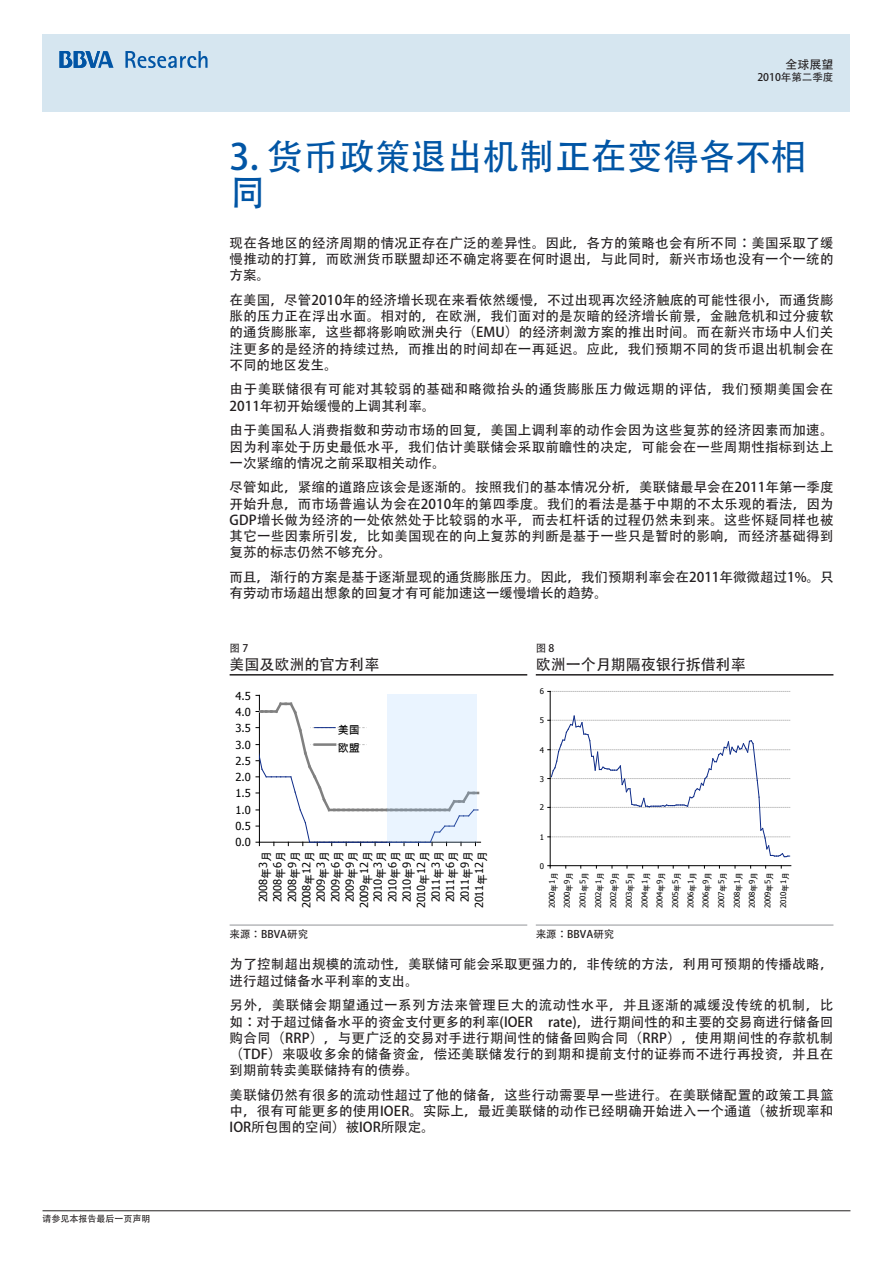
<style>
.page{position:relative;width:893px;height:1263px;background:#fff}
.page>*{position:absolute;margin:0;border:0;box-sizing:border-box;transform-origin:0 0}
.Titulo_Capitulo{font:36px/36px "Adobe Heiti Std";color:#0155a5}
.Tablas_-_2_titular_O{font:15px "Adobe Heiti Std";color:#231f20}
.C__de_Texto{font:13.5px/16.2px "Adobe Heiti Std";letter-spacing:.015em;color:#231f20;text-align:justify}
.C__de_Texto-2{font:13.5px/16.2px "Adobe Heiti Std";letter-spacing:.04em;color:#231f20}
.t1{font:12px "Adobe Heiti Std";color:#231f20}
.t2{font:11.1px/14.4px "Tahoma";letter-spacing:-.01em;color:#000;text-align:center}
.t3{font:11.1px/17.9px "Arial Unicode MS";color:#000}
.Tablas_-_5_fuente_OK{font:10.5px "Adobe Heiti Std";color:#231f20}
.Tablas_-_1__Indicado{font:10.5px "Adobe Heiti Std";color:#231f20}
.t4{font:9px "Adobe Heiti Std";color:#231f20}
.t5{font:7.8px/15.5px "Tahoma";letter-spacing:-.01em;color:#000;text-align:justify}
.s1{font-family:"Arial Unicode MS"}
</style>
<div class="page">
<div style="left:43px;top:34px;width:807px;height:77px;background:#d6e6f0"></div>
<svg style="left:125px;top:51px;width:83px;height:17px"></svg>
<svg style="left:60px;top:51px;width:54px;height:17px"></svg>
<hr style="left:43px;top:1210px;width:807px;height:1px;background:#231f20">
<hr style="left:230px;top:674px;width:297px;height:1px;background:#231f20">
<hr style="left:536px;top:674px;width:297px;height:1px;background:#231f20">
<hr style="left:259px;top:842px;width:222px;height:1px;background:#000">
<svg style="left:256px;top:695px;width:222px;height:150px"></svg>
<hr style="left:315px;top:743px;width:20px;height:3px;background:#808080">
<div style="left:387px;top:694px;width:90px;height:149px;background:#eaf4ff"></div>
<hr style="left:550px;top:691px;width:1px;height:175px;background:#000">
<svg style="left:548px;top:691px;width:243px;height:1px"></svg>
<hr style="left:550px;top:865px;width:241px;height:1px;background:#000">
<svg style="left:548px;top:715px;width:243px;height:142px"></svg>
<hr style="left:230px;top:925px;width:297px;height:1px;background:#939598">
<hr style="left:536px;top:925px;width:297px;height:1px;background:#939598">
<p class="t4" style="left:43px;top:1213px;width:109px">请参见本报告最后一页声明</p>
<p class="t1" style="left:785px;top:57px;width:50px">全球展望</p>
<p class="Tablas_-_5_fuente_OK" style="left:757px;top:71px;width:78px">2010年第二季度</p>
<p class="Titulo_Capitulo" style="left:230px;top:140px;width:579px">3. 货币政策退出机制正在变得各不相同</p>
<p class="C__de_Texto" style="left:230px;top:235px;width:605px">现在各地区的经济周期的情况正存在广泛的差异性。因此，各方的策略也会有所不同：美国采取了缓慢推动的打算，而欧洲货币联盟却还不确定将要在何时退出，与此同时，新兴市场也没有一个一统的方案。</p>
<p class="C__de_Texto" style="left:230px;top:292px;width:605px">在美国，尽管2010年的经济增长现在来看依然缓慢，不过出现再次经济触底的可能性很小，而通货膨胀的压力正在浮出水面。相对的，在欧洲，我们面对的是灰暗的经济增长前景，金融危机和过分疲软的通货膨胀率，这些都将影响欧洲央行（EMU）的经济刺激方案的推出时间。而在新兴市场中人们关注更多的是经济的持续过热，而推出的时间却在一再延迟。应此，我们预期不同的货币退出机制会在不同的地区发生。</p>
<p class="C__de_Texto-2" style="left:230px;top:382px;width:605px">由于美联储很有可能对其较弱的基础和略微抬头的通货膨胀压力做远期的评估，我们预期美国会在<br>2011年初开始缓慢的上调其利率。</p>
<p class="C__de_Texto" style="left:230px;top:423px;width:605px">由于美国私人消费指数和劳动市场的回复，美国上调利率的动作会因为这些复苏的经济因素而加速。因为利率处于历史最低水平，我们估计美联储会采取前瞻性的决定，可能会在一些周期性指标到达上一次紧缩的情况之前采取相关动作。</p>
<p class="C__de_Texto" style="left:230px;top:480px;width:605px">尽管如此，紧缩的道路应该会是逐渐的。按照我们的基本情况分析，美联储最早会在2011年第一季度开始升息，而市场普遍认为会在2010年的第四季度。我们的看法是基于中期的不太乐观的看法，因为GDP增长做为经济的一处依然处于比较弱的水平，而去杠杆话的过程仍然未到来。这些怀疑同样也被其它一些因素所引发，比如美国现在的向上复苏的判断是基于一些只是暂时的影响，而经济基础得到复苏的标志仍然不够充分。</p>
<p class="C__de_Texto" style="left:230px;top:569px;width:605px">而且，渐行的方案是基于逐渐显现的通货膨胀压力。因此，我们预期利率会在2011年微微超过1%。只有劳动市场超出想象的回复才有可能加速这一缓慢增长的趋势。</p>
<p class="Tablas_-_1__Indicado" style="left:230px;top:642px;width:20px">图 7</p>
<p class="Tablas_-_2_titular_O" style="left:230px;top:655px;width:151px">美国及欧洲的官方利率</p>
<p class="t2" style="left:236px;top:688px;width:17px">4.5</p>
<p class="t2" style="left:236px;top:704px;width:17px">4.0</p>
<p class="t2" style="left:236px;top:720px;width:17px">3.5</p>
<p class="t2" style="left:236px;top:737px;width:17px">3.0</p>
<p class="t2" style="left:236px;top:753px;width:17px">2.5</p>
<p class="t2" style="left:236px;top:769px;width:17px">2.0</p>
<p class="t2" style="left:236px;top:785px;width:17px">1.5</p>
<p class="t2" style="left:236px;top:802px;width:17px">1.0</p>
<p class="t2" style="left:236px;top:818px;width:17px">0.5</p>
<p class="t2" style="left:236px;top:835px;width:17px">0.0</p>
<p class="t3" style="left:338px;top:721px;width:24px">美国欧盟</p>
<p class="t2" style="left:255px;top:908px;width:59px;rotate:-90deg">2008<span class="s1">年</span>3<span class="s1">月<br></span>2008<span class="s1">年</span>6<span class="s1">月<br></span>2008<span class="s1">年</span>9<span class="s1">月<br></span>2008<span class="s1">年</span>12<span class="s1">月<br></span>2009<span class="s1">年</span>3<span class="s1">月<br></span>2009<span class="s1">年</span>6<span class="s1">月<br></span>2009<span class="s1">年</span>9<span class="s1">月<br></span>2009<span class="s1">年</span>12<span class="s1">月<br></span>2010<span class="s1">年</span>3<span class="s1">月<br></span>2010<span class="s1">年</span>6<span class="s1">月<br></span>2010<span class="s1">年</span>9<span class="s1">月<br></span>2010<span class="s1">年</span>12<span class="s1">月<br></span>2011<span class="s1">年</span>3<span class="s1">月<br></span>2011<span class="s1">年</span>6<span class="s1">月<br></span>2011<span class="s1">年</span>9<span class="s1">月<br></span>2011<span class="s1">年</span>12<span class="s1">月</span></p>
<p class="Tablas_-_1__Indicado" style="left:536px;top:642px;width:20px">图 8</p>
<p class="Tablas_-_2_titular_O" style="left:536px;top:655px;width:211px">欧洲一个月期隔夜银行拆借利率</p>
<p class="t5" style="left:540px;top:683px;width:6px">6</p>
<p class="t5" style="left:540px;top:712px;width:6px">5</p>
<p class="t5" style="left:540px;top:742px;width:6px">4</p>
<p class="t5" style="left:540px;top:771px;width:6px">3</p>
<p class="t5" style="left:540px;top:799px;width:6px">2</p>
<p class="t5" style="left:540px;top:829px;width:6px">1</p>
<p class="t5" style="left:540px;top:858px;width:6px">0</p>
<p class="t5" style="left:544px;top:908px;width:38px;rotate:-90deg">2000<span class="s1">年</span>1<span class="s1">月</span>2000<span class="s1">年</span>9<span class="s1">月</span>2001<span class="s1">年</span>5<span class="s1">月</span>2002<span class="s1">年</span>1<span class="s1">月</span>2002<span class="s1">年</span>9<span class="s1">月</span>2003<span class="s1">年</span>5<span class="s1">月</span>2004<span class="s1">年</span>1<span class="s1">月</span>2004<span class="s1">年</span>9<span class="s1">月</span>2005<span class="s1">年</span>5<span class="s1">月</span>2006<span class="s1">年</span>1<span class="s1">月</span>2006<span class="s1">年</span>9<span class="s1">月</span>2007<span class="s1">年</span>5<span class="s1">月</span>2008<span class="s1">年</span>1<span class="s1">月</span>2008<span class="s1">年</span>9<span class="s1">月</span>2009<span class="s1">年</span>5<span class="s1">月</span>2010<span class="s1">年</span>1<span class="s1">月</span></p>
<p class="Tablas_-_5_fuente_OK" style="left:230px;top:928px;width:80px">来源：BBVA研究</p>
<p class="Tablas_-_5_fuente_OK" style="left:536px;top:928px;width:80px">来源：BBVA研究</p>
<p class="C__de_Texto" style="left:230px;top:957px;width:605px">为了控制超出规模的流动性，美联储可能会采取更强力的，非传统的方法，利用可预期的传播战略，进行超过储备水平利率的支出。</p>
<p class="C__de_Texto" style="left:230px;top:997px;width:605px">另外，美联储会期望通过一系列方法来管理巨大的流动性水平，并且逐渐的减缓没传统的机制，比如：对于超过储备水平的资金支付更多的利率(IOER rate)，进行期间性的和主要的交易商进行储备回购合同（RRP），与更广泛的交易对手进行期间性的储备回购合同（RRP），使用期间性的存款机制（TDF）来吸收多余的储备资金，偿还美联储发行的到期和提前支付的证券而不进行再投资，并且在到期前转卖美联储持有的债券。</p>
<p class="C__de_Texto" style="left:230px;top:1087px;width:605px">美联储仍然有很多的流动性超过了他的储备，这些行动需要早一些进行。在美联储配置的政策工具篮中，很有可能更多的使用IOER。实际上，最近美联储的动作已经明确开始进入一个通道（被折现率和IOR所包围的空间）被IOR所限定。</p>
</div>
